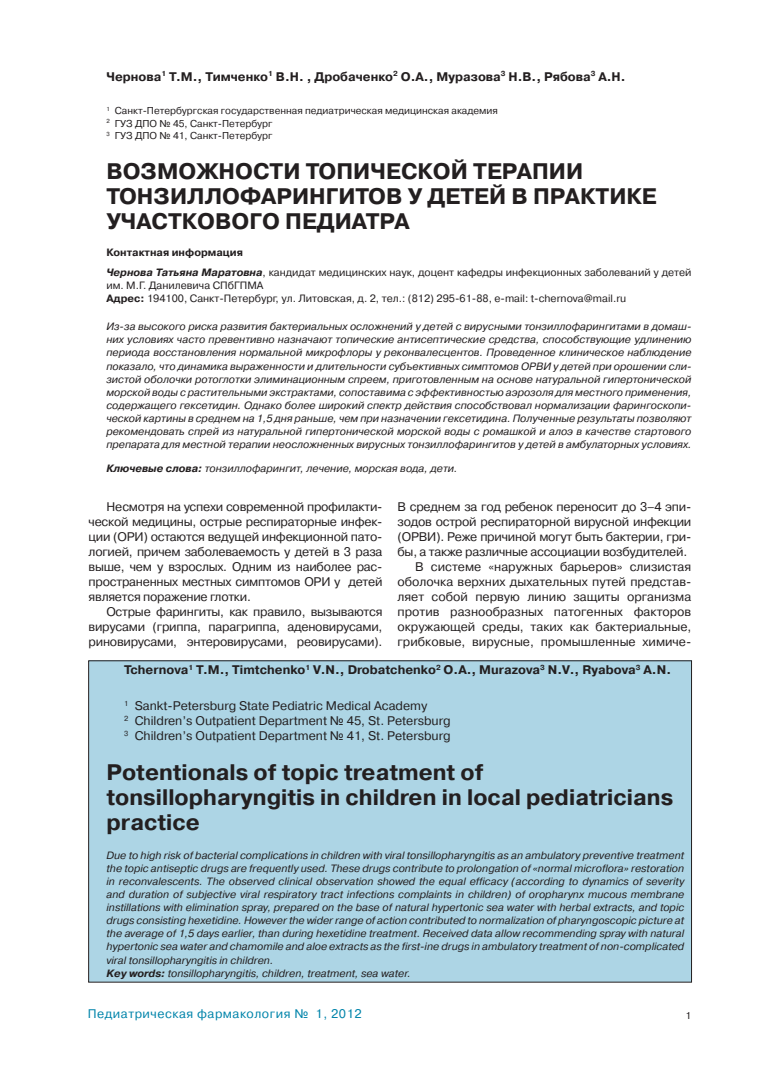
<style>
.page{position:relative;width:780px;height:1088px;background:#fff}
.page>*{position:absolute;margin:0;border:0;box-sizing:border-box;transform-origin:0 0}
.t1{font:700 22.5px/25px "Pragmatica C";color:#231f20}
.t2{font:12.5px/15px "Pragmatica C";color:#231f20;text-align:justify}
.t3{font:12.5px "Pragmatica C";letter-spacing:-.02em;color:#231f20}
.t4{font:700 12.5px "Pragmatica C";color:#231f20}
.t5{font:12.5px "Pragmatica C";letter-spacing:.04em;color:#0084aa}
.t6{font:italic 10.62px/13.1px "Pragmatica C";color:#231f20;text-align:justify}
.t7{font:10.62px/20.2px "Pragmatica C";color:#231f20}
.t8{font:10px/12.5px "Pragmatica C";color:#231f20}
.s1{font-weight:700}
.s2{font-weight:700;font-style:italic}
</style>
<div class="page">
<div style="left:89px;top:661px;width:602px;height:321px;background:#add5e5"></div>
<p class="t4" style="left:106px;top:72px;width:520px">Чернова<sup>1</sup> Т.М., Тимченко<sup>1</sup> В.Н. , Дробаченко<sup>2</sup> О.А., Муразова<sup>3</sup> Н.В., Рябова<sup>3</sup> А.Н.</p>
<p class="t8" style="left:106px;top:105px;width:393px"><sup>1</sup> Санкт-Петербургская государственная педиатрическая медицинская академия<br><sup>2</sup> ГУЗ ДПО № 45, Санкт-Петербург<br><sup>3</sup> ГУЗ ДПО № 41, Санкт-Петербург</p>
<h1 class="t1" style="left:106px;top:161px;width:552px">ВОЗМОЖНОСТИ ТОПИЧЕСКОЙ ТЕРАПИИ<br>ТОНЗИЛЛОФАРИНГИТОВ У ДЕТЕЙ В ПРАКТИКЕ<br>УЧАСТКОВОГО ПЕДИАТРА</h1>
<p class="t7" style="left:106px;top:243px;width:586px"><span class="s1">Контактная информация<br></span><span class="s2">Чернова Татьяна Маратовна</span>, кандидат медицинских наук, доцент кафедры инфекционных заболеваний у детей</p>
<p class="t7" style="left:106px;top:279px;width:521px;line-height:13.1px">им. М.Г. Данилевича СПбГПМА<br><span class="s1">Адрес:</span> 194100, Санкт-Петербург, ул. Литовская, д. 2, тел.: (812) 295-61-88, e-mail: t-chernova@mail.ru</p>
<p class="t6" style="left:106px;top:321px;width:586px">Из-за высокого риска развития бактериальных осложнений у детей с вирусными тонзиллофарингитами в домаш&shy;них условиях часто превентивно назначают топические антисептические средства, способствующие удлинению периода восстановления нормальной микрофлоры у реконвалесцентов. Проведенное клиническое наблюдение показало, что динамика выраженности и длительности субъективных симптомов ОРВИ у детей при орошении сли&shy;зистой оболочки ротоглотки элиминационным спреем, приготовленным на основе натуральной гипертонической морской воды с растительными экстрактами, сопоставима с эффективностью аэрозоля для местного применения, содержащего гексетидин. Однако более широкий спектр действия способствовал нормализации фарингоскопи&shy;ческой картины в среднем на 1,5 дня раньше, чем при назначении гексетидина. Полученные результаты позволяют рекомендовать спрей из натуральной гипертонической морской воды с ромашкой и алоэ в качестве стартового препарата для местной терапии неосложненных вирусных тонзиллофарингитов у детей в амбулаторных условиях.</p>
<p class="t6" style="left:106px;top:463px;width:353px"><span class="s1">Ключевые слова:</span> тонзиллофарингит, лечение, морская вода, дети.</p>
<p class="t2" style="left:89px;top:500px;width:295px;text-indent:18px">Несмотря на успехи современной профилакти&shy;ческой медицины, острые респираторные инфек&shy;ции (ОРИ) остаются ведущей инфекционной пато&shy;логией, причем заболеваемость у детей в 3 раза выше, чем у взрослых. Одним из наиболее рас&shy;пространенных местных симптомов ОРИ у детей является поражение глотки.</p>
<p class="t2" style="left:89px;top:605px;width:295px;text-indent:18px">Острые фарингиты, как правило, вызываются вирусами (гриппа, парагриппа, аденовирусами, риновирусами, энтеровирусами, реовирусами).</p>
<p class="t3" style="left:397px;top:502px;width:295px">В среднем за год ребенок переносит до 3–4 эпи-</p>
<p class="t3" style="left:397px;top:517px;width:295px">зодов острой респираторной вирусной инфекции</p>
<p class="t3" style="left:397px;top:532px;width:295px">(ОРВИ). Реже причиной могут быть бактерии, гри-</p>
<p class="t3" style="left:397px;top:547px;width:291px">бы, а также различные ассоциации возбудителей.</p>
<p class="t2" style="left:415px;top:560px;width:277px">В системе «наружных барьеров» слизистая</p>
<p class="t2" style="left:397px;top:575px;width:295px">оболочка верхних дыхательных путей представ-</p>
<p class="t2" style="left:397px;top:590px;width:295px">ляет собой первую линию защиты организма</p>
<p class="t2" style="left:397px;top:605px;width:295px">против разнообразных патогенных факторов</p>
<p class="t2" style="left:397px;top:620px;width:295px">окружающей среды, таких как бактериальные,</p>
<p class="t2" style="left:397px;top:635px;width:295px">грибковые, вирусные, промышленные химиче-</p>
<p class="t4" style="left:124px;top:665px;width:548px">Tchernova<sup>1</sup> T.M., Timtchenko<sup>1</sup> V.N., Drobatchenko<sup>2</sup> O.A., Murazova<sup>3</sup> N.V., Ryabova<sup>3</sup> A.N.</p>
<p class="t2" style="left:124px;top:699px;width:328px;text-align:left"><sup>1</sup> Sankt-Petersburg State Pediatric Medical Academy<br><sup>2</sup> Сhildren’s Outpatient Department № 45, St. Petersburg<br><sup>3</sup> Сhildren’s Outpatient Department № 41, St. Petersburg</p>
<h1 class="t1" style="left:106px;top:762px;width:568px">Potentionals of topic treatment of tonsillopharyngitis in children in local pediatricians practice</h1>
<p class="t6" style="left:106px;top:849px;width:579px;text-align:left">Due to high risk of bacterial complications in children with viral tonsillopharyngitis as an ambulatory preventive treatment the topic antiseptic drugs are frequently used. These drugs contribute to prolongation of «normal microflora» restoration in reconvalescents. The observed clinical observation showed the equal efficacy (according to dynamics of severity and duration of subjective viral respiratory tract infections complaints in children) of oropharynx mucous membrane instillations with elimination spray, prepared on the base of natural hypertonic sea water with herbal extracts, and topic drugs consisting hexetidine. However the wider range of action contributed to normalization of pharyngoscopic picture at the average of 1,5 days earlier, than during hexetidine treatment. Received data allow recommending spray with natural hypertonic sea water and chamomile and aloe extracts as the first-ine drugs in ambulatory treatment of non-complicated viral tonsillopharyngitis in children.<br><span class="s1">Key words:</span> tonsillopharyngitis, children, treatment, sea water.</p>
<p class="t5" style="left:88px;top:1009px;width:275px">Педиатрическая фармакология № 1, 2012</p>
<p class="t8" style="left:685px;top:1010px;width:7px">1</p>
</div>
